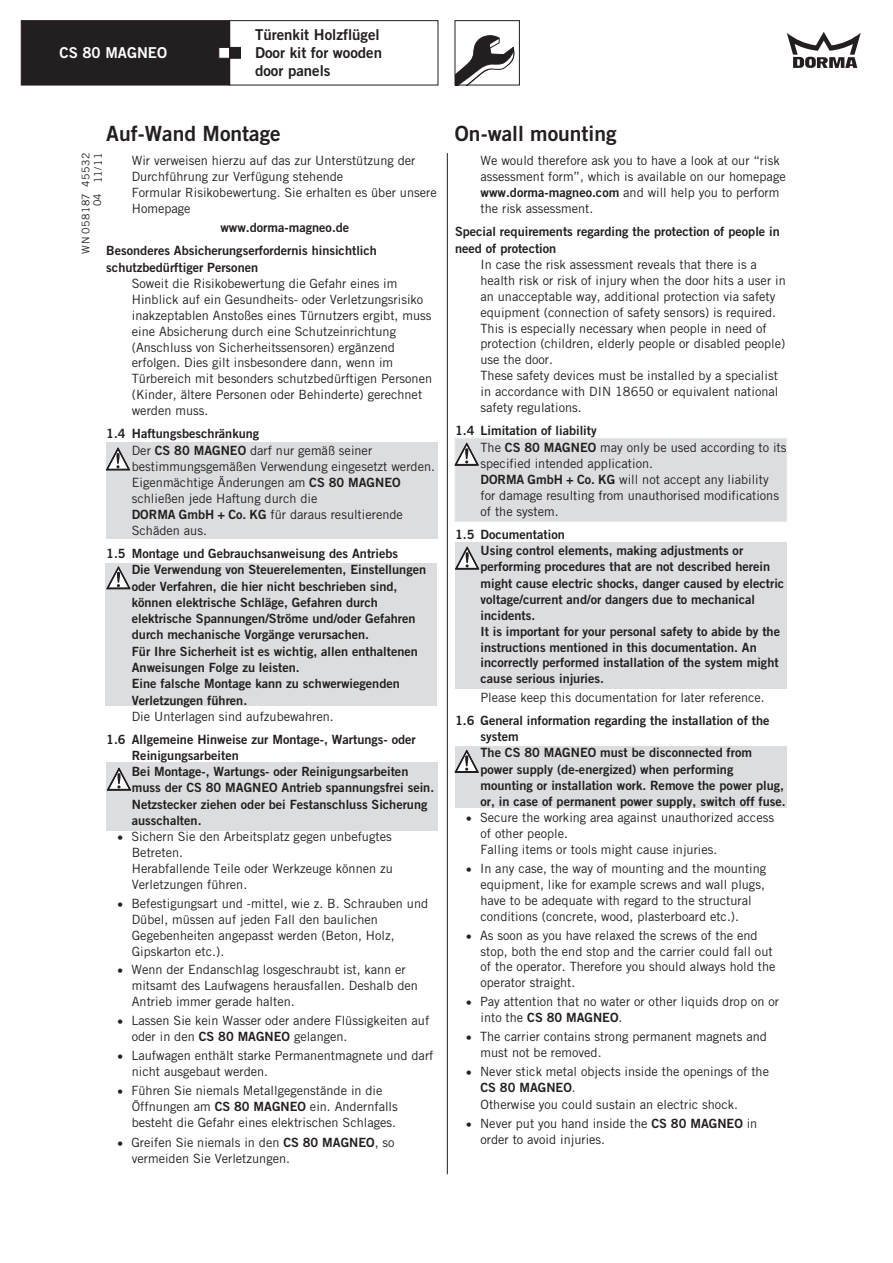
<style>
.page{position:relative;width:893px;height:1263px;background:#fff}
.page>*{position:absolute;margin:0;border:0;box-sizing:border-box;transform-origin:0 0}
.t1{font:21px "Trade Gothic Bold Two";color:#231f20}
.t2{font:15px/18.1px "Trade Gothic Bold Two";color:#231f20}
.t3{font:15px "Trade Gothic Bold Two";color:#fff}
.t4{font:12.75px/15.9px "Trade Gothic";color:#231f20}
.t5{font:12.75px/16.4px "Trade Gothic Bold Two";color:#231f20}
.t6{font:10.5px/12px "Trade Gothic";letter-spacing:.045em;color:#231f20;text-align:right}
.s1{font-family:"Trade Gothic Bold Two"}
.s2{font-family:"Trade Gothic"}
</style>
<div class="page">
<svg style="left:787px;top:32px;width:74px;height:36px"></svg>
<div style="left:229px;top:20px;width:209px;height:65px;border:1px solid #231f20"></div>
<svg style="left:21px;top:20px;width:220px;height:66px;background:#2e2a2b"></svg>
<svg style="left:457px;top:35px;width:58px;height:48px"></svg>
<div style="left:455px;top:20px;width:65px;height:65px;border:1px solid #231f20"></div>
<div style="left:455px;top:543px;width:332px;height:146px;background:#dcdddf"></div>
<div style="left:105px;top:563px;width:332px;height:143px;background:#dcdddf"></div>
<div style="left:106px;top:442px;width:332px;height:97px;background:#dcdddf"></div>
<svg style="left:106px;top:447px;width:24px;height:24px"></svg>
<div style="left:454px;top:438px;width:333px;height:84px;background:#dcdddf"></div>
<div style="left:455px;top:746px;width:332px;height:62px;background:#dcdddf"></div>
<div style="left:106px;top:762px;width:332px;height:68px;background:#dcdddf"></div>
<svg style="left:106px;top:767px;width:25px;height:24px"></svg>
<svg style="left:454px;top:749px;width:25px;height:24px"></svg>
<svg style="left:455px;top:546px;width:25px;height:24px"></svg>
<svg style="left:106px;top:566px;width:25px;height:24px"></svg>
<hr style="left:447px;top:153px;width:1px;height:1021px;background:#231f20">
<p class="t3" style="left:60px;top:46px;width:109px">CS 80 MAGNEO</p>
<p class="t2" style="left:255px;top:27px;width:129px">Türenkit Holzflügel<br>Door kit for wooden door panels</p>
<h1 class="t1" style="left:106px;top:124px;width:176px">Auf-Wand Montage</h1>
<h1 class="t1" style="left:455px;top:124px;width:163px">On-wall mounting</h1>
<p class="t6" style="left:80px;top:254px;width:102px;rotate:-90deg">WN 058187 45532<br>11/11</p>
<p class="t4" style="left:132px;top:153px;width:306px">Wir verweisen hierzu auf das zur Unterstützung der Durchführung zur Verfügung stehende<br>Formular Risikobewertung. Sie erhalten es über unsere Homepage</p>
<p class="t5" style="left:106px;top:217px;width:272px;line-height:23.1px;text-indent:114px">www.dorma-magneo.de<br>Besonderes Absicherungserfordernis hinsichtlich</p>
<p class="t5" style="left:106px;top:260px;width:153px">schutzbedürftiger Personen</p>
<p class="t4" style="left:132px;top:275px;width:302px">Soweit die Risikobewertung die Gefahr eines im Hinblick auf ein Gesundheits- oder Verletzungsrisiko inakzeptablen Anstoßes eines Türnutzers ergibt, muss eine Absicherung durch eine Schutzeinrichtung (Anschluss von Sicherheitssensoren) ergänzend erfolgen. Dies gilt insbesondere dann, wenn im Türbereich mit besonders schutzbedürftigen Personen (Kinder, ältere Personen oder Behinderte) gerechnet werden muss.</p>
<p class="t5" style="left:106px;top:426px;width:155px">1.4 Haftungsbeschränkung</p>
<p class="t4" style="left:132px;top:442px;width:305px">Der <span class="s1">CS 80 MAGNEO</span> darf nur gemäß seiner bestimmungsgemäßen Verwendung eingesetzt werden.<br>Eigenmächtige Änderungen am <span class="s1">CS 80 MAGNEO </span>schließen jede Haftung durch die<br><span class="s1">DORMA GmbH + Co. KG</span> für daraus resultierende Schäden aus.</p>
<p class="t5" style="left:132px;top:546px;width:296px;text-indent:-26px">1.5 Montage und Gebrauchsanweisung des Antriebs<br>Die Verwendung von Steuerelementen, Einstellungen oder Verfahren, die hier nicht beschrieben sind, können elektrische Schläge, Gefahren durch elektrische Spannungen/Ströme und/oder Gefahren durch mechanische Vorgänge verursachen.<br>Für Ihre Sicherheit ist es wichtig, allen enthaltenen Anweisungen Folge zu leisten.<br>Eine falsche Montage kann zu schwerwiegenden Verletzungen führen.</p>
<p class="t4" style="left:132px;top:708px;width:203px">Die Unterlagen sind aufzubewahren.</p>
<p class="t5" style="left:132px;top:732px;width:304px;text-indent:-26px">1.6 Allgemeine Hinweise zur Montage-, Wartungs- oder Reinigungsarbeiten<br>Bei Montage-, Wartungs- oder Reinigungsarbeiten muss der CS 80 MAGNEO Antrieb spannungsfrei sein.<br>Netzstecker ziehen oder bei Festanschluss Sicherung ausschalten.</p>
<p class="t4" style="left:132px;top:828px;width:263px;text-indent:-14px">• Sichern Sie den Arbeitsplatz gegen unbefugtes<br>Betreten.<br>Herabfallende Teile oder Werkzeuge können zu<br>Verletzungen führen.</p>
<p class="t4" style="left:132px;top:895px;width:298px;text-indent:-14px">• Befestigungsart und -mittel, wie z. B. Schrauben und Dübel, müssen auf jeden Fall den baulichen Gegebenheiten angepasst werden (Beton, Holz, Gipskarton etc.).</p>
<p class="t4" style="left:132px;top:962px;width:288px;text-indent:-14px">• Wenn der Endanschlag losgeschraubt ist, kann er mitsamt des Laufwagens herausfallen. Deshalb den<br>Antrieb immer gerade halten.</p>
<p class="t4" style="left:132px;top:1012px;width:299px;text-indent:-14px">• Lassen Sie kein Wasser oder andere Flüssigkeiten auf oder in den <span class="s1">CS 80 MAGNEO</span> gelangen.</p>
<p class="t4" style="left:132px;top:1048px;width:303px;text-indent:-14px">• Laufwagen enthält starke Permanentmagnete und darf nicht ausgebaut werden.</p>
<p class="t4" style="left:132px;top:1082px;width:267px;text-indent:-14px">• Führen Sie niemals Metallgegenstände in die<br>Öffnungen am <span class="s1">CS 80 MAGNEO</span> ein. Andernfalls besteht die Gefahr eines elektrischen Schlages.</p>
<p class="t4" style="left:132px;top:1134px;width:264px;text-indent:-14px">• Greifen Sie niemals in den <span class="s1">CS 80 MAGNEO</span>, so vermeiden Sie Verletzungen.</p>
<p class="t6" style="left:91px;top:206px;width:15px;rotate:-90deg">04</p>
<p class="t4" style="left:480px;top:153px;width:307px">We would therefore ask you to have a look at our “risk assessment form”, which is available on our homepage <span class="s1">www.dorma-magneo.com</span> and will help you to perform the risk assessment.</p>
<p class="t5" style="left:455px;top:225px;width:326px">Special requirements regarding the protection of people in need of protection</p>
<p class="t4" style="left:480px;top:256px;width:307px">In case the risk assessment reveals that there is a health risk or risk of injury when the door hits a user in an unacceptable way, additional protection via safety equipment (connection of safety sensors) is required.<br>This is especially necessary when people in need of protection (children, elderly people or disabled people) use the door.<br>These safety devices must be installed by a specialist in accordance with DIN 18650 or equivalent national safety regulations.</p>
<p class="t5" style="left:455px;top:423px;width:143px">1.4 Limitation of liability</p>
<p class="t4" style="left:480px;top:439px;width:307px">The <span class="s1">CS 80 MAGNEO</span> may only be used according to its specified intended application.<br><span class="s1">DORMA GmbH + Co. KG</span> will not accept any liability for damage resulting from unauthorised modifications of the system.</p>
<p class="t5" style="left:480px;top:527px;width:305px;text-indent:-26px">1.5 Documentation<br>Using control elements, making adjustments or performing procedures that are not described herein might cause electric shocks, danger caused by electric voltage/current and/or dangers due to mechanical incidents.<br>It is important for your personal safety to abide by the instructions mentioned in this documentation. An incorrectly performed installation of the system might cause serious injuries.</p>
<p class="t4" style="left:480px;top:689px;width:286px">Please keep this documentation for later reference.</p>
<p class="t5" style="left:480px;top:713px;width:307px;text-indent:-26px">1.6 General information regarding the installation of the system<br>The CS 80 MAGNEO must be disconnected from power supply (de-energized) when performing mounting or installation work. Remove the power plug, or, in case of permanent power supply, switch off fuse.</p>
<p class="t4" style="left:480px;top:809px;width:295px;text-indent:-14px">• Secure the working area against unauthorized access of other people.<br>Falling items or tools might cause injuries.</p>
<p class="t4" style="left:480px;top:860px;width:287px;text-indent:-14px">• In any case, the way of mounting and the mounting equipment, like for example screws and wall plugs, have to be adequate with regard to the structural conditions (concrete, wood, plasterboard etc.).</p>
<p class="t4" style="left:480px;top:927px;width:296px;text-indent:-14px">• As soon as you have relaxed the screws of the end stop, both the end stop and the carrier could fall out of the operator. Therefore you should always hold the operator straight.</p>
<p class="t4" style="left:466px;top:994px;width:314px">• Pay attention that no water or other liquids drop on or</p>
<p class="t5" style="left:480px;top:1010px;width:143px"><span class="s2">into the</span> CS 80 MAGNEO<span class="s2">.</span></p>
<p class="t4" style="left:480px;top:1029px;width:288px;text-indent:-14px">• The carrier contains strong permanent magnets and must not be removed.</p>
<p class="t4" style="left:466px;top:1063px;width:304px">• Never stick metal objects inside the openings of the</p>
<p class="t5" style="left:480px;top:1080px;width:97px">CS 80 MAGNEO<span class="s2">.</span></p>
<p class="t4" style="left:480px;top:1096px;width:259px">Otherwise you could sustain an electric shock.</p>
<p class="t4" style="left:480px;top:1115px;width:278px;text-indent:-14px">• Never put you hand inside the <span class="s1">CS 80 MAGNEO</span> in order to avoid injuries.</p>
</div>
